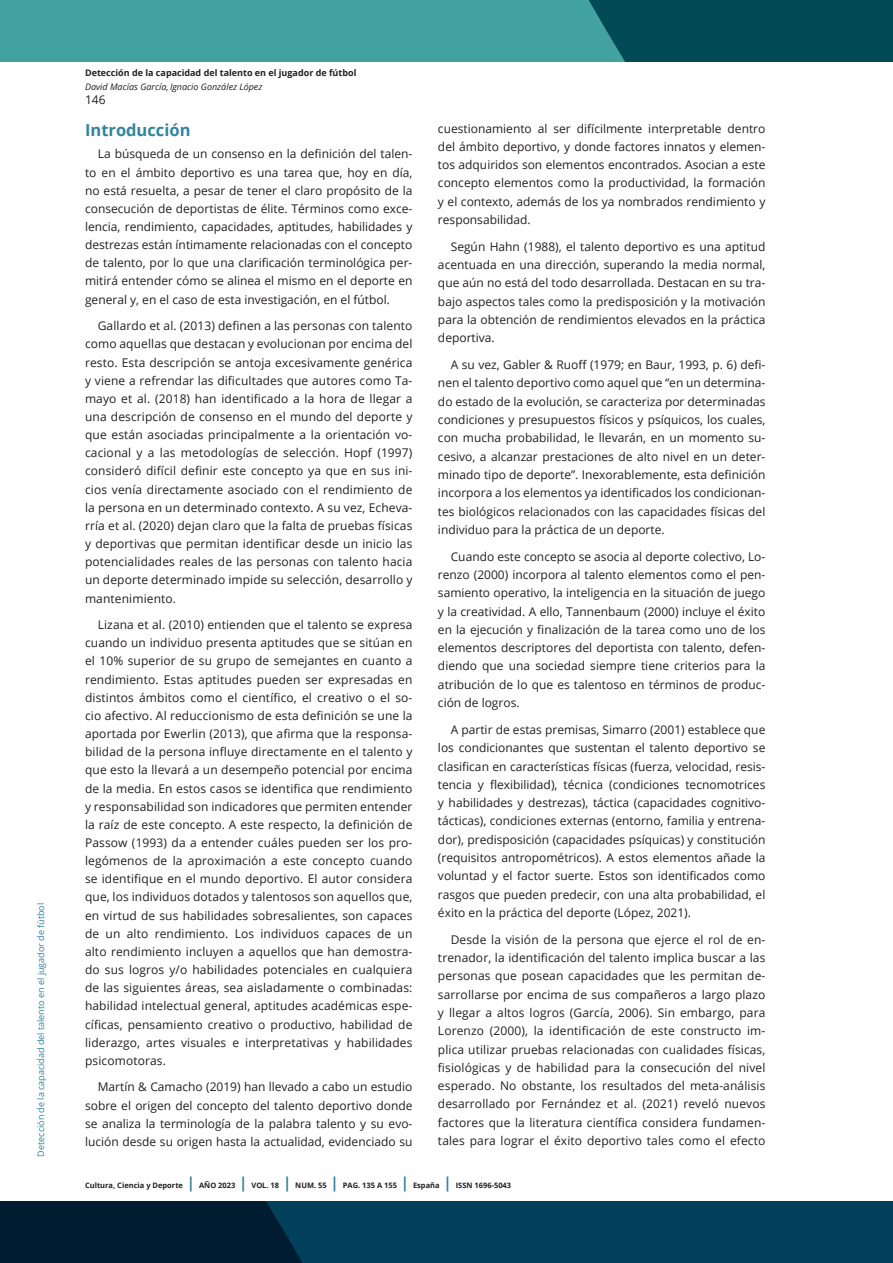
<style>
.page{position:relative;width:893px;height:1263px;background:#fff}
.page>*{position:absolute;margin:0;border:0;box-sizing:border-box;transform-origin:0 0}
.subtitulo_H3{font:700 16.5px "Open Sans";color:#31849b}
.Cuerpo_de_texto_P{font:12px/18.1px "Open Sans";color:#231f20;text-align:justify}
.t1{font:9px "Open Sans";color:#31849b}
.t2{font:700 9px "Open Sans";color:#231f20}
.t3{font:italic 9px "Open Sans";color:#231f20}
.t4{font:700 7.5px "Open Sans";color:#231f20}
.s1{font-size:15px;color:#31849b}
</style>
<div class="page">
<svg style="left:0;top:1201px;width:893px;height:62px;background:#02344e"></svg>
<div style="left:0;top:0;width:893px;height:62px;background:#41a29f"></div>
<div style="left:589px;top:0;width:304px;height:62px;background:#024a56"></div>
<p class="t1" style="left:35px;top:1156px;width:255px;rotate:-90deg">Detección de la capacidad del talento en el jugador de fútbol</p>
<p class="t2" style="left:85px;top:67px;width:273px">Detección de la capacidad del talento en el jugador de fútbol</p>
<p class="t3" style="left:85px;top:81px;width:179px">David Macías García, Ignacio González López</p>
<p class="Cuerpo_de_texto_P" style="left:85px;top:90px;width:22px">146</p>
<p class="subtitulo_H3" style="left:85px;top:118px;width:107px">Introducción</p>
<p class="Cuerpo_de_texto_P" style="left:85px;top:145px;width:329px;text-indent:13px">La búsqueda de un consenso en la definición del talen&shy;to en el ámbito deportivo es una tarea que, hoy en día, no está resuelta, a pesar de tener el claro propósito de la consecución de deportistas de élite. Términos como exce&shy;lencia, rendimiento, capacidades, aptitudes, habilidades y destrezas están íntimamente relacionadas con el concepto de talento, por lo que una clarificación terminológica per&shy;mitirá entender cómo se alinea el mismo en el deporte en general y, en el caso de esta investigación, en el fútbol.</p>
<p class="Cuerpo_de_texto_P" style="left:85px;top:316px;width:329px;text-indent:13px">Gallardo et al. (2013) definen a las personas con talento como aquellas que destacan y evolucionan por encima del resto. Esta descripción se antoja excesivamente genérica y viene a refrendar las dificultades que autores como Ta&shy;mayo et al. (2018) han identificado a la hora de llegar a una descripción de consenso en el mundo del deporte y que están asociadas principalmente a la orientación vo&shy;cacional y a las metodologías de selección. Hopf (1997) consideró difícil definir este concepto ya que en sus ini&shy;cios venía directamente asociado con el rendimiento de la persona en un determinado contexto. A su vez, Echeva&shy;rría et al. (2020) dejan claro que la falta de pruebas físicas y deportivas que permitan identificar desde un inicio las potencialidades reales de las personas con talento hacia un deporte determinado impide su selección, desarrollo y mantenimiento.</p>
<p class="Cuerpo_de_texto_P" style="left:85px;top:615px;width:329px;text-indent:13px">Lizana et al. (2010) entienden que el talento se expresa cuando un individuo presenta aptitudes que se sitúan en el 10% superior de su grupo de semejantes en cuanto a rendimiento. Estas aptitudes pueden ser expresadas en distintos ámbitos como el científico, el creativo o el so&shy;cio afectivo. Al reduccionismo de esta definición se une la aportada por Ewerlin (2013), que afirma que la responsa&shy;bilidad de la persona influye directamente en el talento y que esto la llevará a un desempeño potencial por encima de la media. En estos casos se identifica que rendimiento y responsabilidad son indicadores que permiten entender la raíz de este concepto. A este respecto, la definición de Passow (1993) da a entender cuáles pueden ser los pro&shy;legómenos de la aproximación a este concepto cuando se identifique en el mundo deportivo. El autor considera que, los individuos dotados y talentosos son aquellos que, en virtud de sus habilidades sobresalientes, son capaces de un alto rendimiento. Los individuos capaces de un alto rendimiento incluyen a aquellos que han demostra&shy;do sus logros y/o habilidades potenciales en cualquiera de las siguientes áreas, sea aisladamente o combinadas: habilidad intelectual general, aptitudes académicas espe&shy;cíficas, pensamiento creativo o productivo, habilidad de liderazgo, artes visuales e interpretativas y habilidades psicomotoras.</p>
<p class="Cuerpo_de_texto_P" style="left:85px;top:1078px;width:329px;text-indent:13px">Martín &amp; Camacho (2019) han llevado a cabo un estudio sobre el origen del concepto del talento deportivo donde se analiza la terminología de la palabra talento y su evo&shy;lución desde su origen hasta la actualidad, evidenciado su</p>
<p class="Cuerpo_de_texto_P" style="left:438px;top:119px;width:329px">cuestionamiento al ser difícilmente interpretable dentro del ámbito deportivo, y donde factores innatos y elemen&shy;tos adquiridos son elementos encontrados. Asocian a este concepto elementos como la productividad, la formación y el contexto, además de los ya nombrados rendimiento y responsabilidad.</p>
<p class="Cuerpo_de_texto_P" style="left:438px;top:237px;width:329px;text-indent:13px">Según Hahn (1988), el talento deportivo es una aptitud acentuada en una dirección, superando la media normal, que aún no está del todo desarrollada. Destacan en su tra&shy;bajo aspectos tales como la predisposición y la motivación para la obtención de rendimientos elevados en la práctica deportiva.</p>
<p class="Cuerpo_de_texto_P" style="left:438px;top:355px;width:329px;text-indent:13px">A su vez, Gabler &amp; Ruoff (1979; en Baur, 1993, p. 6) defi&shy;nen el talento deportivo como aquel que “en un determina&shy;do estado de la evolución, se caracteriza por determinadas condiciones y presupuestos físicos y psíquicos, los cuales, con mucha probabilidad, le llevarán, en un momento su&shy;cesivo, a alcanzar prestaciones de alto nivel en un deter&shy;minado tipo de deporte”. Inexorablemente, esta definición incorpora a los elementos ya identificados los condicionan&shy;tes biológicos relacionados con las capacidades físicas del individuo para la práctica de un deporte.</p>
<p class="Cuerpo_de_texto_P" style="left:438px;top:547px;width:329px;text-indent:13px">Cuando este concepto se asocia al deporte colectivo, Lo&shy;renzo (2000) incorpora al talento elementos como el pen&shy;samiento operativo, la inteligencia en la situación de juego y la creatividad. A ello, Tannenbaum (2000) incluye el éxito en la ejecución y finalización de la tarea como uno de los elementos descriptores del deportista con talento, defen&shy;diendo que una sociedad siempre tiene criterios para la atribución de lo que es talentoso en términos de produc&shy;ción de logros.</p>
<p class="Cuerpo_de_texto_P" style="left:438px;top:720px;width:329px;text-indent:13px">A partir de estas premisas, Simarro (2001) establece que los condicionantes que sustentan el talento deportivo se clasifican en características físicas (fuerza, velocidad, resis&shy;tencia y flexibilidad), técnica (condiciones tecnomotrices y habilidades y destrezas), táctica (capacidades cognitivo&shy;tácticas), condiciones externas (entorno, familia y entrena&shy;dor), predisposición (capacidades psíquicas) y constitución (requisitos antropométricos). A estos elementos añade la voluntad y el factor suerte. Estos son identificados como rasgos que pueden predecir, con una alta probabilidad, el éxito en la práctica del deporte (López, 2021).</p>
<p class="Cuerpo_de_texto_P" style="left:438px;top:930px;width:329px;text-indent:13px">Desde la visión de la persona que ejerce el rol de en&shy;trenador, la identificación del talento implica buscar a las personas que posean capacidades que les permitan de&shy;sarrollarse por encima de sus compañeros a largo plazo y llegar a altos logros (García, 2006). Sin embargo, para Lorenzo (2000), la identificación de este constructo im&shy;plica utilizar pruebas relacionadas con cualidades físicas, fisiológicas y de habilidad para la consecución del nivel esperado. No obstante, los resultados del meta-análisis desarrollado por Fernández et al. (2021) reveló nuevos factores que la literatura científica considera fundamen&shy;tales para lograr el éxito deportivo tales como el efecto</p>
<p class="t4" style="left:85px;top:1180px;width:428px">Cultura, Ciencia y Deporte <span class="s1">|</span> AÑO 2023 <span class="s1">|</span> VOL. 18 <span class="s1">|</span> NUM. 55 <span class="s1">|</span> PAG. 135 A 155 <span class="s1">|</span> España <span class="s1">|</span> ISSN 1696-5043</p>
</div>
